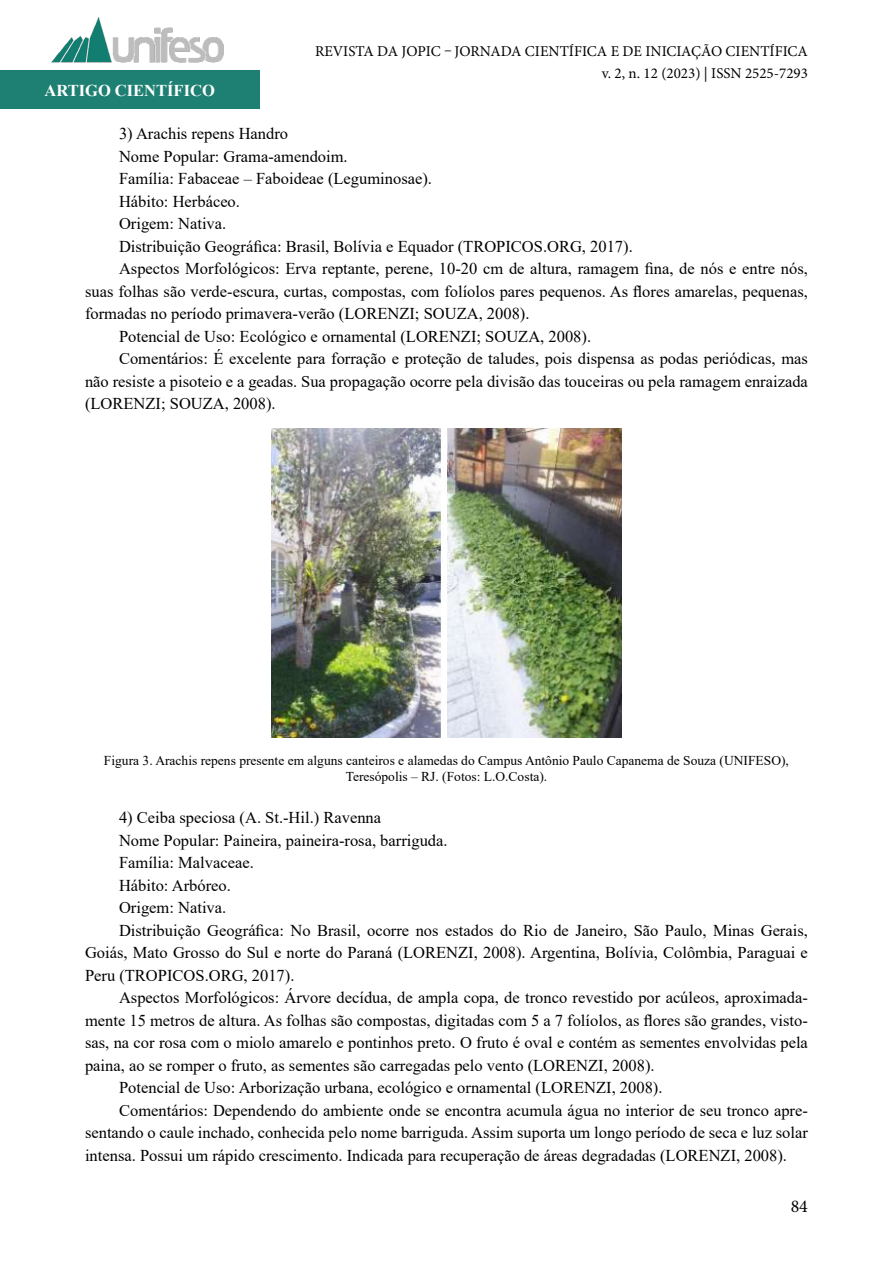
<style>
.page{position:relative;width:893px;height:1263px;background:#fff}
.page>*{position:absolute;margin:0;border:0;box-sizing:border-box;transform-origin:0 0}
.t1{font:18px "Minion Pro";color:#000}
.t2{font:16.5px "Times New Roman";color:#000}
.t3{font:700 16.5px "Times New Roman";color:#fff}
.t4{font:15px/22.5px "Minion Pro";color:#000;text-align:right}
.t5{font:13.5px/16.2px "Times New Roman";color:#000;text-align:center}
</style>
<div class="page">
<div style="left:0;top:71px;width:259px;height:38px;background:#1e8072"></div>
<img style="left:51px;top:17px;width:173px;height:54px">
<img style="left:272px;top:428px;width:349px;height:310px">
<p class="t3" style="left:44px;top:78px;width:172px">ARTIGO CIENTÍFICO</p>
<p class="t4" style="left:315px;top:40px;width:494px">REVISTA DA JOPIC – JORNADA CIENTÍFICA E DE INICIAÇÃO CIENTÍFICA v. 2, n. 12 (2023) | ISSN 2525-7293</p>
<p class="t2" style="left:119px;top:122px;width:171px">3) Arachis repens Handro</p>
<p class="t2" style="left:119px;top:144px;width:230px">Nome Popular: Grama-amendoim.</p>
<p class="t2" style="left:119px;top:167px;width:314px">Família: Fabaceae – Faboideae (Leguminosae).</p>
<p class="t2" style="left:119px;top:189px;width:122px">Hábito: Herbáceo.</p>
<p class="t2" style="left:119px;top:212px;width:109px">Origem: Nativa.</p>
<p class="t2" style="left:119px;top:234px;width:515px">Distribuição Geográfica: Brasil, Bolívia e Equador (TROPICOS.ORG, 2017).</p>
<p class="t2" style="left:119px;top:257px;width:690px">Aspectos Morfológicos: Erva reptante, perene, 10-20 cm de altura, ramagem fina, de nós e entre nós,</p>
<p class="t2" style="left:85px;top:279px;width:724px">suas folhas são verde-escura, curtas, compostas, com folíolos pares pequenos. As flores amarelas, pequenas,</p>
<p class="t2" style="left:85px;top:302px;width:446px">formadas no período primavera-verão (LORENZI; SOUZA, 2008).</p>
<p class="t2" style="left:119px;top:324px;width:474px">Potencial de Uso: Ecológico e ornamental (LORENZI; SOUZA, 2008).</p>
<p class="t2" style="left:119px;top:347px;width:690px">Comentários: É excelente para forração e proteção de taludes, pois dispensa as podas periódicas, mas</p>
<p class="t2" style="left:85px;top:369px;width:724px">não resiste a pisoteio e a geadas. Sua propagação ocorre pela divisão das touceiras ou pela ramagem enraizada</p>
<p class="t2" style="left:85px;top:392px;width:192px">(LORENZI; SOUZA, 2008).</p>
<p class="t5" style="left:104px;top:752px;width:686px">Figura 3. Arachis repens presente em alguns canteiros e alamedas do Campus Antônio Paulo Capanema de Souza (UNIFESO),<br>Teresópolis – RJ. (Fotos: L.O.Costa).</p>
<p class="t2" style="left:119px;top:806px;width:264px">4) Ceiba speciosa (A. St.-Hil.) Ravenna</p>
<p class="t2" style="left:119px;top:828px;width:330px">Nome Popular: Paineira, paineira-rosa, barriguda.</p>
<p class="t2" style="left:119px;top:851px;width:136px">Família: Malvaceae.</p>
<p class="t2" style="left:119px;top:873px;width:113px">Hábito: Arbóreo.</p>
<p class="t2" style="left:119px;top:896px;width:109px">Origem: Nativa.</p>
<p class="t2" style="left:119px;top:918px;width:690px">Distribuição Geográfica: No Brasil, ocorre nos estados do Rio de Janeiro, São Paulo, Minas Gerais,</p>
<p class="t2" style="left:85px;top:941px;width:724px">Goiás, Mato Grosso do Sul e norte do Paraná (LORENZI, 2008). Argentina, Bolívia, Colômbia, Paraguai e</p>
<p class="t2" style="left:85px;top:963px;width:211px">Peru (TROPICOS.ORG, 2017).</p>
<p class="t2" style="left:119px;top:986px;width:690px">Aspectos Morfológicos: Árvore decídua, de ampla copa, de tronco revestido por acúleos, aproximada-</p>
<p class="t2" style="left:85px;top:1008px;width:724px">mente 15 metros de altura. As folhas são compostas, digitadas com 5 a 7 folíolos, as flores são grandes, visto-</p>
<p class="t2" style="left:85px;top:1031px;width:724px">sas, na cor rosa com o miolo amarelo e pontinhos preto. O fruto é oval e contém as sementes envolvidas pela</p>
<p class="t2" style="left:85px;top:1053px;width:571px">paina, ao se romper o fruto, as sementes são carregadas pelo vento (LORENZI, 2008).</p>
<p class="t2" style="left:119px;top:1076px;width:545px">Potencial de Uso: Arborização urbana, ecológico e ornamental (LORENZI, 2008).</p>
<p class="t2" style="left:119px;top:1098px;width:690px">Comentários: Dependendo do ambiente onde se encontra acumula água no interior de seu tronco apre-</p>
<p class="t2" style="left:85px;top:1121px;width:724px">sentando o caule inchado, conhecida pelo nome barriguda. Assim suporta um longo período de seca e luz solar</p>
<p class="t2" style="left:85px;top:1143px;width:703px">intensa. Possui um rápido crescimento. Indicada para recuperação de áreas degradadas (LORENZI, 2008).</p>
<p class="t1" style="left:791px;top:1194px;width:19px">84</p>
</div>
